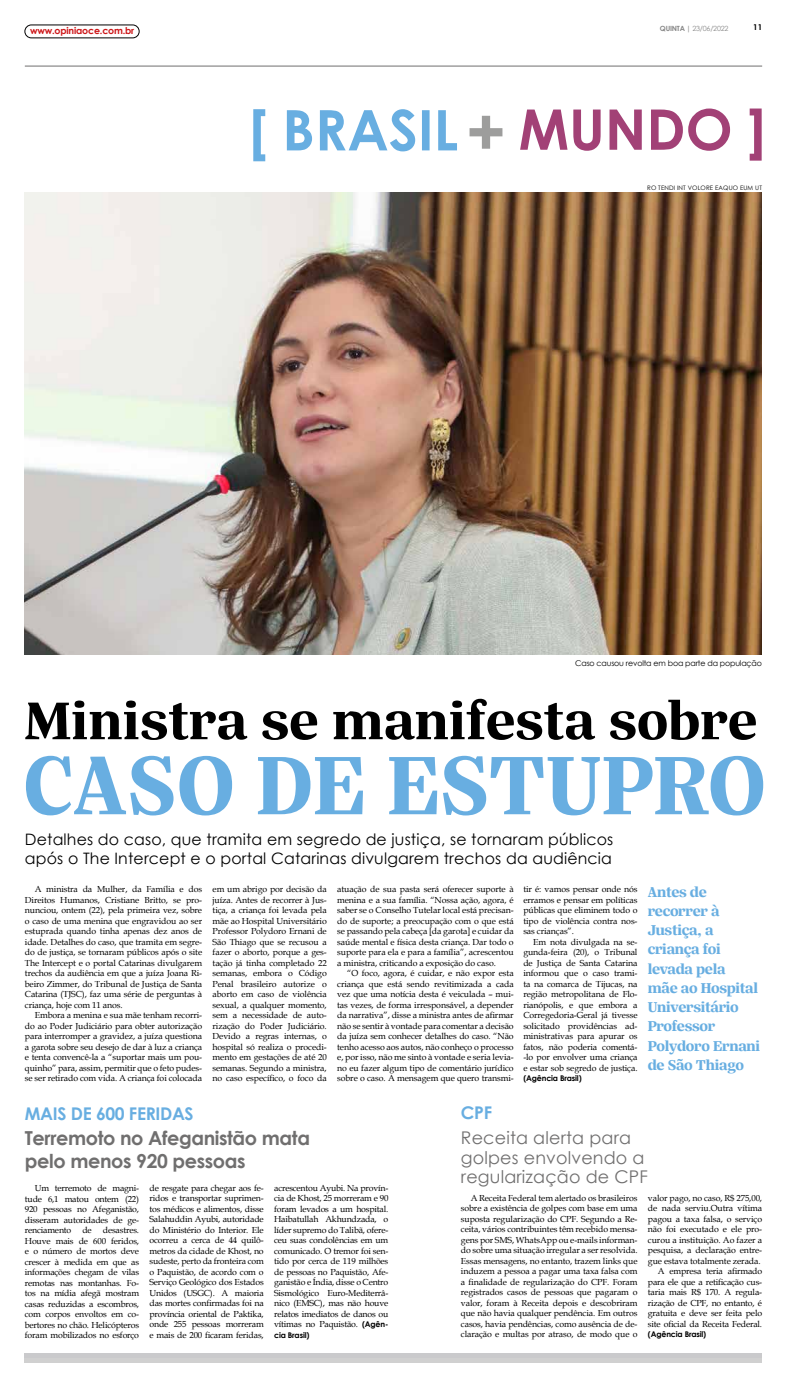
<style>
.page{position:relative;width:787px;height:1389px;background:#fff}
.page>*{position:absolute;margin:0;border:0;box-sizing:border-box;transform-origin:0 0}
.t1{font:700 90.21px "Silva Text";color:#68aee1}
.t2{font:700 57.66px "Silva Text";color:#000}
.t3{font:700 19.25px/22.8px "Century Gothic";letter-spacing:-.02em;color:#706f6f}
.t4{font:17.5px/19.2px "Century Gothic";letter-spacing:.01em;color:#706f6f}
.t5{font:700 17.5px "Century Gothic";letter-spacing:-.02em;color:#68aee1}
.t6{font:15.75px/19.2px "Century Gothic";letter-spacing:.01em;color:#000}
.t7{font:700 15.75px/19.2px "Silva Text";letter-spacing:-.02em;color:#68aee1}
.t8{font:700 9.45px "Century Gothic";letter-spacing:-.02em;color:#cd1719}
.t9{font:8.75px/10.5px "Book Antiqua";letter-spacing:-.01em;color:#000;text-align:justify}
.t10{font:700 8.05px "Century Gothic";color:#000}
.t11{font:700 7.88px "Century Gothic";letter-spacing:-.02em;color:#000}
.t12{font:7.88px "Century Gothic";letter-spacing:-.02em;color:#000}
.t13{font:7.17px "Century Gothic";letter-spacing:-.03em;color:#878787}
.t14{font:6.12px "Century Gothic";letter-spacing:.02em;color:#000}
.s1{font-weight:700}
.s2{font-family:"Century Gothic";font-weight:700;font-size:7.88px}
</style>
<div class="page">
<div style="left:25px;top:25px;width:114px;height:13px;border:1px solid #000;border-radius:6px"></div>
<hr style="left:25px;top:66px;width:736px;height:1px;background:#706f6f">
<div style="left:25px;top:1358px;width:736px;height:5px;background:#d0d0d0"></div>
<div style="left:25px;top:1353px;width:736px;height:5px;background:#cacacc"></div>
<img style="left:25px;top:193px;width:736px;height:462px">
<svg style="left:520px;top:109px;width:241px;height:52px"></svg>
<svg style="left:253px;top:109px;width:204px;height:52px"></svg>
<svg style="left:469px;top:116px;width:33px;height:33px"></svg>
<p class="t8" style="left:30px;top:24px;width:106px">www.opiniaoce.com.br</p>
<p class="t13" style="left:659px;top:23px;width:70px"><span class="s1">QUINTA |</span> 23/06/2022</p>
<p class="t10" style="left:753px;top:21px;width:10px">11</p>
<p class="t14" style="left:647px;top:183px;width:116px">RO TENDI INT VOLORE EAQUO EUM UT</p>
<p class="t12" style="left:575px;top:658px;width:188px">Caso causou revolta em boa parte da população</p>
<h2 class="t2" style="left:24px;top:682px;width:734px">Ministra se manifesta sobre</h2>
<h1 class="t1" style="left:24px;top:724px;width:743px">CASO DE ESTUPRO</h1>
<h3 class="t6" style="left:25px;top:830px;width:589px">Detalhes do caso, que tramita em segredo de justiça, se tornaram públicos após o The Intercept e o portal Catarinas divulgarem trechos da audiência</h3>
<p class="t9" style="left:25px;top:884px;width:179px;text-indent:10px">A ministra da Mulher, da Família e dos Direitos Humanos, Cristiane Britto, se pro&shy;nunciou, ontem (22), pela primeira vez, sobre o caso de uma menina que engravidou ao ser estuprada quando tinha apenas dez anos de idade. Detalhes do caso, que tramita em segre&shy;do de justiça, se tornaram públicos após o site The Intercept e o portal Catarinas divulgarem trechos da audiência em que a juíza Joana Ri&shy;beiro Zimmer, do Tribunal de Justiça de Santa Catarina (TJSC), faz uma série de perguntas à criança, hoje com 11 anos.</p>
<p class="t9" style="left:25px;top:1010px;width:179px;text-indent:10px">Embora a menina e sua mãe tenham recorri&shy;do ao Poder Judiciário para obter autorização para interromper a gravidez, a juíza questiona a garota sobre seu desejo de dar à luz a criança e tenta convencê-la a “suportar mais um pou&shy;quinho” para, assim, permitir que o feto pudes&shy;se ser retirado com vida. A criança foi colocada</p>
<p class="t9" style="left:212px;top:884px;width:116px">em um abrigo por decisão da juíza. Antes de recorrer à Jus&shy;tiça, a criança foi levada pela mãe ao Hospital Universitário Professor Polydoro Ernani de São Thiago que se recusou a fazer o aborto, porque a ges&shy;tação já tinha completado 22 semanas, embora o Código Penal brasileiro autorize o aborto em caso de violência sexual, a qualquer momento, sem a necessidade de auto&shy;rização do Poder Judiciário.<br>Devido a regras internas, o hospital só realiza o procedi&shy;mento em gestações de até 20 semanas. Segundo a ministra, no caso específico, o foco da</p>
<p class="t9" style="left:337px;top:884px;width:178px">atuação de sua pasta será oferecer suporte à menina e a sua família. “Nossa ação, agora, é saber se o Conselho Tutelar local está precisan&shy;do de suporte; a preocupação com o que está se passando pela cabeça [da garota] e cuidar da saúde mental e física desta criança. Dar todo o suporte para ela e para a família”, acrescentou a ministra, criticando a exposição do caso.</p>
<p class="t9" style="left:523px;top:884px;width:116px">tir é: vamos pensar onde nós erramos e pensar em políticas públicas que eliminem todo o tipo de violência contra nos&shy;sas crianças”.</p>
<p class="t9" style="left:523px;top:936px;width:116px;text-indent:10px">Em nota divulgada na se&shy;gunda-feira (20), o Tribunal de Justiça de Santa Catarina informou que o caso trami&shy;ta na comarca de Tijucas, na região metropolitana de Flo&shy;rianópolis, e que embora a Corregedoria-Geral já tivesse solicitado providências ad&shy;ministrativas para apurar os fatos, não poderia comentá--lo por envolver uma criança e estar sob segredo de justiça.</p>
<p class="t11" style="left:523px;top:1072px;width:60px">(Agência Brasil)</p>
<p class="t9" style="left:337px;top:968px;width:178px;text-indent:10px">“O foco, agora, é cuidar, e não expor esta criança que está sendo revitimizada a cada vez que uma notícia desta é veiculada – mui&shy;tas vezes, de forma irresponsável, a depender da narrativa”, disse a ministra antes de afirmar não se sentir à vontade para comentar a decisão da juíza sem conhecer detalhes do caso. “Não tenho acesso aos autos, não conheço o processo e, por isso, não me sinto à vontade e seria levia&shy;no eu fazer algum tipo de comentário jurídico sobre o caso. A mensagem que quero transmi-</p>
<h3 class="t7" style="left:647px;top:882px;width:114px">Antes de recorrer à<br>Justiça, a criança foi levada pela<br>mãe ao Hospital<br>Universitário<br>Professor<br>Polydoro Ernani de São Thiago</h3>
<h3 class="t5" style="left:25px;top:1100px;width:170px">MAIS DE 600 FERIDAS</h3>
<h3 class="t3" style="left:25px;top:1126px;width:286px">Terremoto no Afeganistão mata pelo menos 920 pessoas</h3>
<p class="t9" style="left:25px;top:1183px;width:116px;text-indent:10px">Um terremoto de magni&shy;tude 6,1 matou ontem (22)<br>920 pessoas no Afeganistão, disseram autoridades de ge&shy;renciamento</p>
<p class="t9" style="left:149px;top:1182px;width:116px">de resgate para chegar aos fe&shy;ridos e transportar suprimen&shy;tos médicos e alimentos, disse Salahuddin Ayubi, autoridade do Ministério do Interior. Ele ocorreu a cerca de 44 quilô&shy;metros da cidade de Khost, no sudeste, perto da fronteira com o Paquistão, de acordo com o Serviço Geológico dos Estados Unidos (USGC). A maioria das mortes confirmadas foi na província oriental de Paktika, onde 255 pessoas morreram e mais de 200 ficaram feridas,</p>
<p class="t9" style="left:274px;top:1182px;width:116px">acrescentou Ayubi. Na provín&shy;cia de Khost, 25 morreram e 90 foram levados a um hospital.<br>Haibatullah Akhundzada, o líder supremo do Talibã, ofere&shy;ceu suas condolências em um comunicado. O tremor foi sen&shy;tido por cerca de 119 milhões de pessoas no Paquistão, Afe&shy;ganistão e Índia, disse o Centro Sismológico Euro-Mediterrâ&shy;nico (EMSC), mas não houve relatos imediatos de danos ou vítimas no Paquistão. <span class="s2">(Agên-</span></p>
<p class="t11" style="left:274px;top:1329px;width:37px">cia Brasil)</p>
<p class="t9" style="left:25px;top:1225px;width:116px;text-indent:78px">desastres.<br>Houve mais de 600 feridos, e o número de mortos deve crescer à medida em que as informações chegam de vilas remotas nas montanhas. Fo&shy;tos na mídia afegã mostram casas reduzidas a escombros, com corpos envoltos em co&shy;bertores no chão. Helicópteros foram mobilizados no esforço</p>
<p class="t9" style="left:82px;top:1225px;width:11px">de</p>
<h3 class="t5" style="left:460px;top:1099px;width:33px">CPF</h3>
<h3 class="t4" style="left:460px;top:1128px;width:188px">Receita alerta para golpes envolvendo a regularização de CPF</h3>
<p class="t9" style="left:460px;top:1192px;width:178px;text-indent:10px">A Receita Federal tem alertado os brasileiros sobre a existência de golpes com base em uma suposta regularização do CPF. Segundo a Re&shy;ceita, vários contribuintes têm recebido mensa&shy;gens por SMS, WhatsApp ou e-mails informan&shy;do sobre uma situação irregular a ser resolvida.<br>Essas mensagens, no entanto, trazem links que induzem a pessoa a pagar uma taxa falsa com a finalidade de regularização do CPF. Foram registrados casos de pessoas que pagaram o valor, foram à Receita depois e descobriram que não havia qualquer pendência. Em outros casos, havia pendências, como ausência de de&shy;claração e multas por atraso, de modo que o</p>
<p class="t9" style="left:647px;top:1192px;width:116px;text-align:right">valor pago, no caso, R$ 275,00, de nada serviu.Outra vítima pagou a taxa falsa, o serviço não foi executado e ele pro&shy;curou a instituição. Ao fazer a pesquisa, a declaração entre&shy;gue estava totalmente zerada.<br>A empresa teria afirmado para ele que a retificação cus&shy;taria mais R$ 170. A regula&shy;rização de CPF, no entanto, é gratuita e deve ser feita pelo site oficial da Receita Federal.</p>
<p class="t11" style="left:647px;top:1329px;width:60px">(Agência Brasil)</p>
</div>
